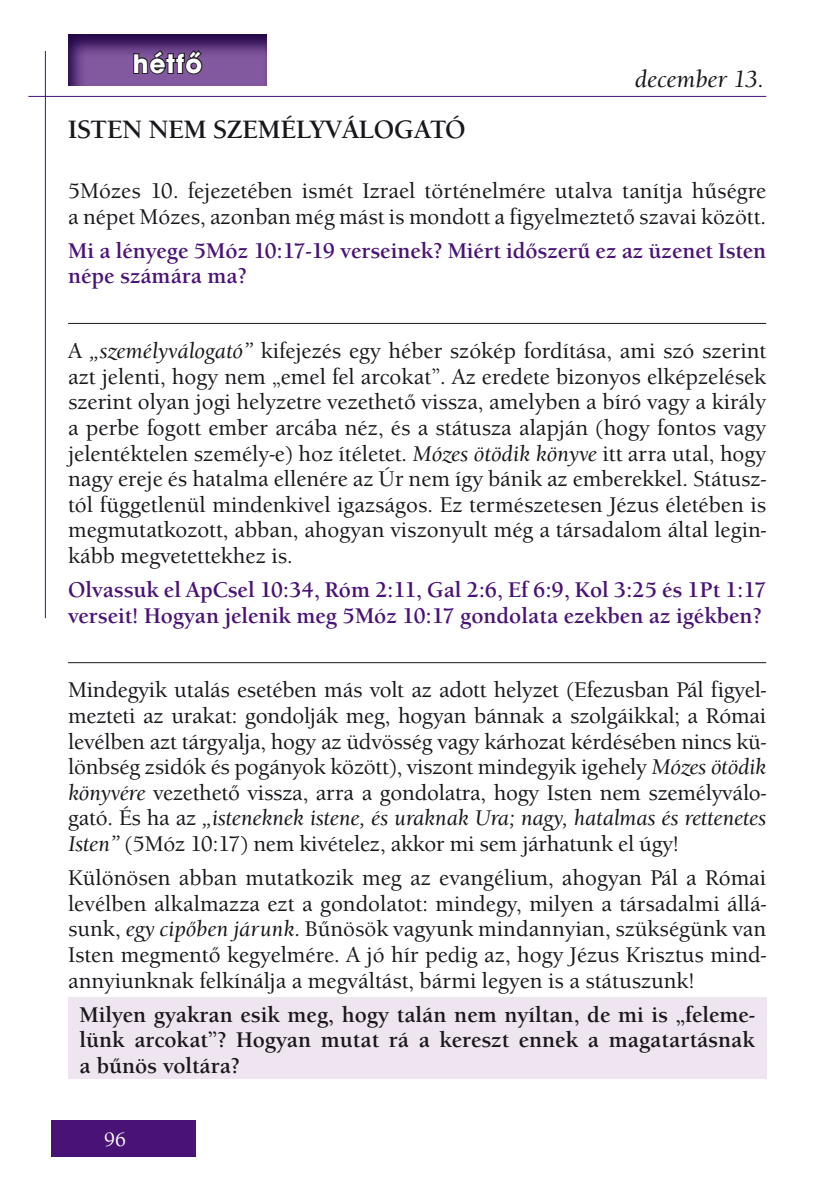
<style>
.page{position:relative;width:840px;height:1191px;background:#fff}
.page>*{position:absolute;margin:0;border:0;box-sizing:border-box;transform-origin:0 0}
.t1{font:700 28px "Avant Gar Got Itc TEE";letter-spacing:.04em;color:#fff}
.t2{font:700 26px "Berkeley Old Sty Itc TEE";color:#1a171c}
.t3{font:italic 500 24px "Berkeley Old Sty Itc TEE";color:#1a171c}
.t4{font:500 22px/25.6px "Berkeley Old Sty Itc TEE";color:#1a171c;text-align:justify}
.t5{font:700 22px/25.6px "Berkeley Old Sty Itc TEE";color:#491276}
.t6{font:700 22px/25.6px "Berkeley Old Sty Itc TEE";color:#1a171c;text-align:justify}
.t7{font:500 20px "Berkeley Old Sty Itc TEE";color:#fff}
.s1{font-style:italic}
</style>
<div class="page">
<div style="left:51px;top:1120px;width:145px;height:37px;background:#491276"></div>
<hr style="left:28px;top:96px;width:737px;height:1px;background:#491276">
<hr style="left:45px;top:51px;width:1px;height:567px;background:#491276">
<div style="left:68px;top:997px;width:697px;height:81px;background:#efe5f1"></div>
<svg style="left:68px;top:34px;width:199px;height:52px;fill:#7b5197"></svg>
<svg style="left:132px;top:49px;width:72px;height:27px"></svg>
<hr style="left:68px;top:323px;width:697px;height:1px;background:#1a171c">
<hr style="left:68px;top:662px;width:697px;height:1px;background:#1a171c">
<p class="t1" style="left:133px;top:46px;width:71px">hétfő</p>
<p class="t2" style="left:68px;top:115px;width:398px">ISTEN NEM SZEMÉLYVÁLOGATÓ</p>
<p class="t3" style="left:634px;top:65px;width:131px">december 13.</p>
<p class="t4" style="left:68px;top:178px;width:699px">5Mózes 10. fejezetében ismét Izrael történelmére utalva tanítja hűségre a népet Mózes, azonban még mást is mondott a figyelmeztető szavai között.</p>
<p class="t5" style="left:68px;top:238px;width:699px">Mi a lényege 5Móz 10:17-19 verseinek? Miért időszerű ez az üzenet Isten népe számára ma?</p>
<p class="t4" style="left:68px;top:338px;width:699px">A <span class="s1">„személyválogató”</span> kifejezés egy héber szókép fordítása, ami szó szerint azt jelenti, hogy nem „emel fel arcokat”. Az eredete bizonyos elképzelések szerint olyan jogi helyzetre vezethető vissza, amelyben a bíró vagy a király a perbe fogott ember arcába néz, és a státusza alapján (hogy fontos vagy jelentéktelen személy-e) hoz ítéletet. <span class="s1">Mózes ötödik könyve</span> itt arra utal, hogy nagy ereje és hatalma ellenére az Úr nem így bánik az emberekkel. Státusz&shy;tól függetlenül mindenkivel igazságos. Ez természetesen Jézus életében is megmutatkozott, abban, ahogyan viszonyult még a társadalom által legin&shy;kább megvetettekhez is.</p>
<p class="t5" style="left:68px;top:577px;width:699px">Olvassuk el ApCsel 10:34, Róm 2:11, Gal 2:6, Ef 6:9, Kol 3:25 és 1Pt 1:17 verseit! Hogyan jelenik meg 5Móz 10:17 gondolata ezekben az igékben?</p>
<p class="t4" style="left:68px;top:677px;width:699px">Mindegyik utalás esetében más volt az adott helyzet (Efezusban Pál figyel&shy;mezteti az urakat: gondolják meg, hogyan bánnak a szolgáikkal; a Római levélben azt tárgyalja, hogy az üdvösség vagy kárhozat kérdésében nincs kü&shy;lönbség zsidók és pogányok között), viszont mindegyik igehely <span class="s1">Mózes ötödik könyvére</span> vezethető vissza, arra a gondolatra, hogy Isten nem személyválo&shy;gató. És ha az <span class="s1">„isteneknek istene, és uraknak Ura; nagy, hatalmas és rettenetes Isten”</span> (5Móz 10:17) nem kivételez, akkor mi sem járhatunk el úgy!</p>
<p class="t4" style="left:68px;top:865px;width:699px">Különösen abban mutatkozik meg az evangélium, ahogyan Pál a Római levélben alkalmazza ezt a gondolatot: mindegy, milyen a társadalmi állá&shy;sunk, <span class="s1">egy cipőben járunk</span>. Bűnösök vagyunk mindannyian, szükségünk van Isten megmentő kegyelmére. A jó hír pedig az, hogy Jézus Krisztus mind&shy;annyiunknak felkínálja a megváltást, bármi legyen is a státuszunk!</p>
<p class="t6" style="left:79px;top:1001px;width:676px">Milyen gyakran esik meg, hogy talán nem nyíltan, de mi is „feleme&shy;lünk arcokat”? Hogyan mutat rá a kereszt ennek a magatartásnak a bűnös voltára?</p>
<p class="t7" style="left:104px;top:1128px;width:24px">96</p>
</div>
